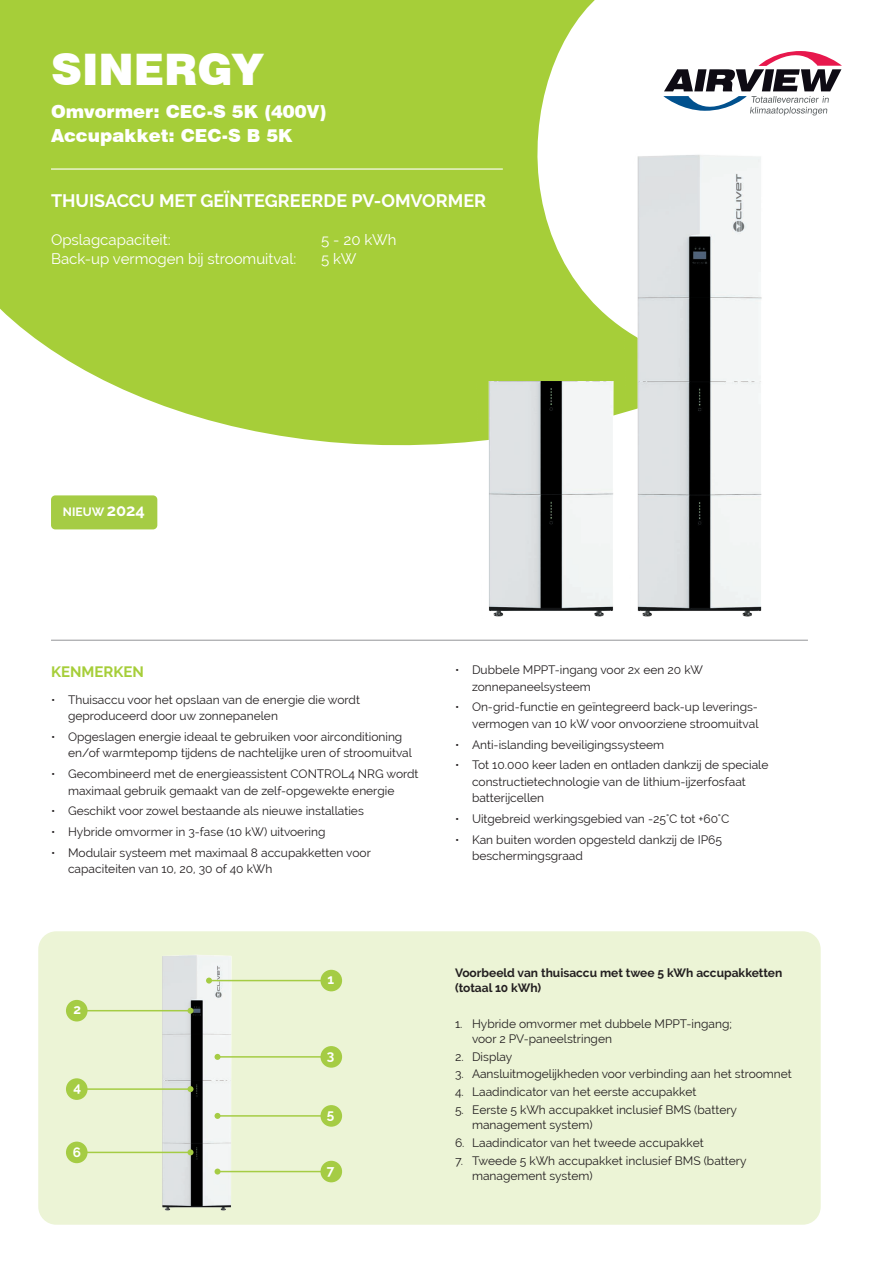
<style>
.page{position:relative;width:893px;height:1263px;background:#fff}
.page>*{position:absolute;margin:0;border:0;box-sizing:border-box;transform-origin:0 0}
.t1{font:900 43.5px "Swiss 721 BT";color:#fff}
.t2{font:900 18px "Swiss 721 BT";color:#fff}
.t3{font:700 18px "Raleway";color:#fff}
.t4{font:15px "Raleway";color:#fff}
.t5{font:700 15px "Raleway";color:#a6ce39}
.t6{font:700 13.5px "Raleway";color:#fff}
.t7{font:12px/16.5px "Raleway";color:#231f20}
.t8{font:700 12px/15px "Raleway";color:#231f20}
.t9{font:700 12px "Raleway";color:#fff}
.s1{font-size:16.5px}
</style>
<div class="page">
<div style="left:38px;top:931px;width:783px;height:294px;background:#ecf4d6;border-radius:18px"></div>
<img style="left:145px;top:955px;width:106px;height:256px">
<svg style="left:0;top:0;width:606px;height:513px;fill:#a6ce39"></svg>
<svg style="left:663px;top:51px;width:179px;height:65px"></svg>
<hr style="left:51px;top:640px;width:757px;height:1px;background:#939598">
<hr style="left:51px;top:168px;width:452px;height:2px;background:#fff">
<hr style="left:209px;top:980px;width:122px;height:1px;background:#a5cc44">
<svg style="left:206px;top:977px;width:6px;height:6px"></svg>
<div style="left:320px;top:970px;width:22px;height:21px;background:#a5cc44;border-radius:50%"></div>
<hr style="left:77px;top:1010px;width:114px;height:1px;background:#a5cc44">
<svg style="left:188px;top:1008px;width:6px;height:6px"></svg>
<div style="left:66px;top:1000px;width:22px;height:21px;background:#a5cc44;border-radius:50%"></div>
<hr style="left:77px;top:1088px;width:114px;height:2px;background:#a5cc44">
<svg style="left:188px;top:1086px;width:6px;height:6px"></svg>
<div style="left:66px;top:1078px;width:22px;height:22px;background:#a5cc44;border-radius:50%"></div>
<hr style="left:77px;top:1152px;width:114px;height:1px;background:#a5cc44">
<svg style="left:188px;top:1149px;width:6px;height:6px"></svg>
<div style="left:66px;top:1141px;width:22px;height:22px;background:#a5cc44;border-radius:50%"></div>
<hr style="left:218px;top:1056px;width:113px;height:1px;background:#a5cc44">
<svg style="left:215px;top:1054px;width:6px;height:6px"></svg>
<div style="left:320px;top:1046px;width:22px;height:22px;background:#a5cc44;border-radius:50%"></div>
<hr style="left:218px;top:1115px;width:113px;height:2px;background:#a5cc44">
<svg style="left:215px;top:1113px;width:6px;height:6px"></svg>
<div style="left:320px;top:1105px;width:22px;height:22px;background:#a5cc44;border-radius:50%"></div>
<hr style="left:218px;top:1171px;width:113px;height:1px;background:#a5cc44">
<svg style="left:215px;top:1168px;width:6px;height:6px"></svg>
<div style="left:320px;top:1161px;width:22px;height:21px;background:#a5cc44;border-radius:50%"></div>
<img style="left:606px;top:155px;width:193px;height:485px">
<img style="left:457px;top:381px;width:193px;height:259px">
<div style="left:51px;top:495px;width:106px;height:34px;background:#a5cc44;border-radius:4px"></div>
<p class="t1" style="left:51px;top:43px;width:214px">SINERGY</p>
<p class="t2" style="left:51px;top:101px;width:278px">Omvormer: CEC-S 5K (400V)</p>
<p class="t2" style="left:51px;top:125px;width:243px">Accupakket: CEC-S B 5K</p>
<p class="t3" style="left:51px;top:190px;width:437px">THUISACCU MET GEÏNTEGREERDE PV-OMVORMER</p>
<p class="t4" style="left:51px;top:231px;width:121px">Opslagcapaciteit:</p>
<p class="t4" style="left:321px;top:231px;width:77px">5 - 20 kWh</p>
<p class="t4" style="left:51px;top:250px;width:247px">Back-up vermogen bij stroomuitval:</p>
<p class="t4" style="left:321px;top:250px;width:37px">5 kW</p>
<p class="t9" style="left:63px;top:505px;width:84px">NIEUW <span class="s1">2024</span></p>
<p class="t5" style="left:51px;top:663px;width:94px">KENMERKEN</p>
<p class="t7" style="left:68px;top:691px;width:293px;text-indent:-17px">• Thuisaccu voor het opslaan van de energie die wordt geproduceerd door uw zonnepanelen</p>
<p class="t7" style="left:68px;top:728px;width:345px;text-indent:-17px">• Opgeslagen energie ideaal te gebruiken voor airconditioning en/of warmtepomp tijdens de nachtelijke uren of stroomuitval</p>
<p class="t7" style="left:51px;top:766px;width:369px;text-align:center">• Gecombineerd met de energieassistent CONTROL4 NRG wordt maximaal gebruik gemaakt van de zelf-opgewekte energie</p>
<p class="t7" style="left:51px;top:803px;width:314px">• Geschikt voor zowel bestaande als nieuwe installaties</p>
<p class="t7" style="left:51px;top:824px;width:276px">• Hybride omvormer in 3-fase (10 kW) uitvoering</p>
<p class="t7" style="left:68px;top:844px;width:304px;text-indent:-17px">• Modulair systeem met maximaal 8 accupakketten voor capaciteiten van 10, 20, 30 of 40 kWh</p>
<p class="t7" style="left:472px;top:661px;width:233px;text-indent:-17px">• Dubbele MPPT-ingang voor 2x een 20 kW zonnepaneelsysteem</p>
<p class="t7" style="left:455px;top:699px;width:305px;text-align:right">• ✓On-grid-functie en geïntegreerd back-up leverings&shy;vermogen van 10 kW voor onvoorziene stroomuitval</p>
<p class="t7" style="left:455px;top:736px;width:211px">• Anti-islanding beveiligingssysteem</p>
<p class="t7" style="left:472px;top:757px;width:298px;text-indent:-17px">• Tot 10.000 keer laden en ontladen dankzij de speciale constructietechnologie van de lithium-ijzerfosfaat batterijcellen</p>
<p class="t7" style="left:455px;top:810px;width:276px">• Uitgebreid werkingsgebied van -25°C tot +60°C</p>
<p class="t7" style="left:472px;top:831px;width:252px;text-indent:-17px">• Kan buiten worden opgesteld dankzij de IP65 beschermingsgraad</p>
<p class="t6" style="left:73px;top:1001px;width:9px">2</p>
<p class="t6" style="left:73px;top:1080px;width:9px">4</p>
<p class="t6" style="left:73px;top:1145px;width:10px">6</p>
<p class="t6" style="left:327px;top:971px;width:8px">1</p>
<p class="t6" style="left:327px;top:1048px;width:9px">3</p>
<p class="t6" style="left:327px;top:1107px;width:9px">5</p>
<p class="t6" style="left:327px;top:1162px;width:9px">7</p>
<p class="t8" style="left:455px;top:965px;width:329px">Voorbeeld van thuisaccu met twee 5 kWh accupakketten (totaal 10 kWh)</p>
<p class="t7" style="left:472px;top:1016px;width:261px;line-height:15px;text-indent:-17px">1. Hybride omvormer met dubbele MPPT-ingang; voor 2 PV-paneelstringen</p>
<p class="t7" style="left:455px;top:1048px;width:59px">2. Display</p>
<p class="t7" style="left:455px;top:1066px;width:338px">3. Aansluitmogelijkheden voor verbinding aan het stroomnet</p>
<p class="t7" style="left:455px;top:1084px;width:243px">4. Laadindicator van het eerste accupakket</p>
<p class="t7" style="left:472px;top:1103px;width:267px;line-height:15px;text-indent:-17px">5. Eerste 5 kWh accupakket inclusief BMS (battery management system)</p>
<p class="t7" style="left:455px;top:1135px;width:250px">6. Laadindicator van het tweede accupakket</p>
<p class="t7" style="left:472px;top:1154px;width:276px;line-height:15px;text-indent:-17px">7. Tweede 5 kWh accupakket inclusief BMS (battery management system)</p>
</div>
